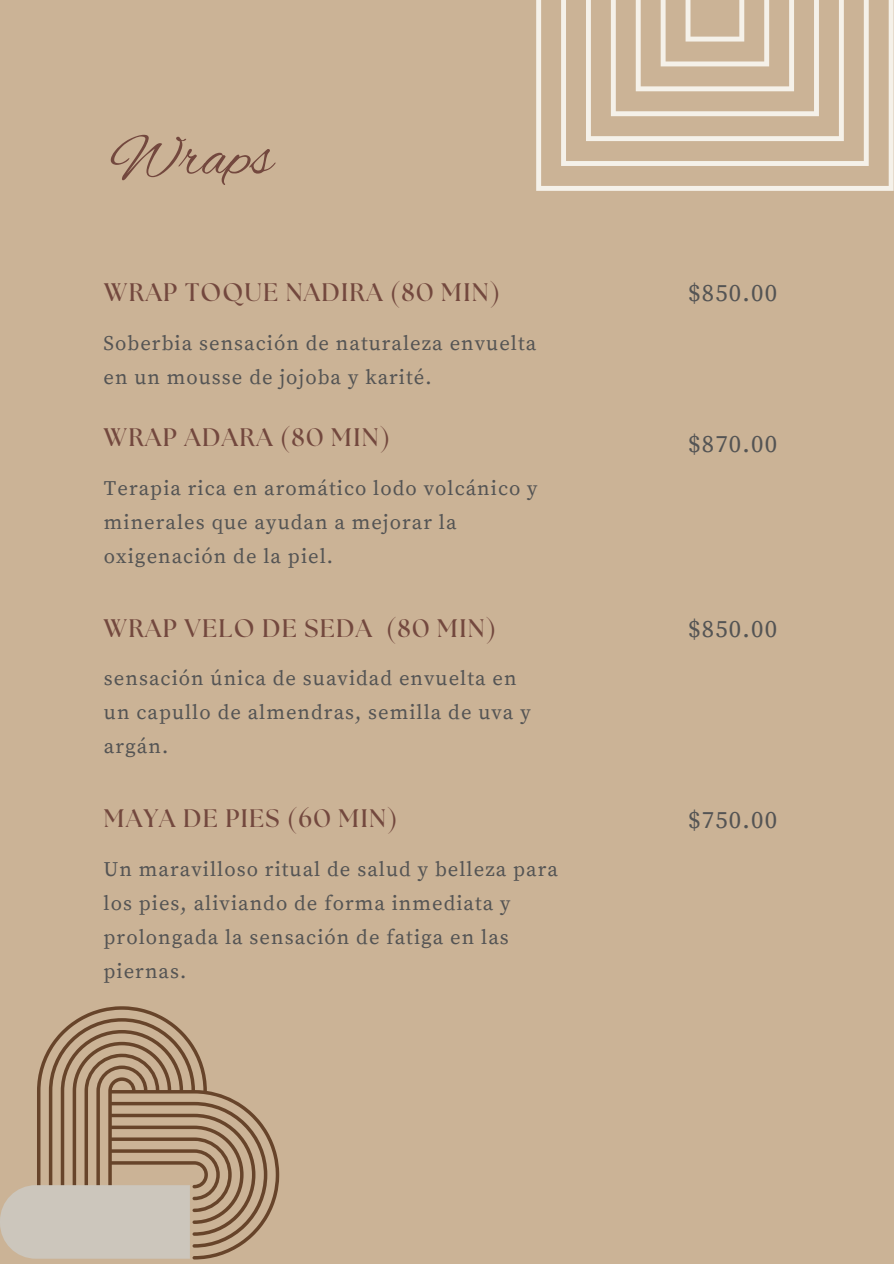
<style>
.page{position:relative;width:894px;height:1264px;background:#fff}
.page>*{position:absolute;margin:0;border:0;box-sizing:border-box;transform-origin:0 0}
.t1{font:60.75px "Alex Brush";color:#73483e}
.t2{font:700 25.35px "The Seasons";letter-spacing:.05em;color:#73483e}
.t3{font:700 25.2px "The Seasons";letter-spacing:.05em;color:#73483e}
.t4{font:24.75px "Source Serif Pro";letter-spacing:.05em;color:#545454}
.t5{font:20.55px/34px "Source Serif Pro";letter-spacing:.05em;color:#545454}
</style>
<div class="page">
<div style="left:0;top:0;width:893px;height:1263px;background:#cbb396"></div>
<svg style="left:536px;top:0;width:357px;height:191px"></svg>
<svg style="left:561px;top:0;width:307px;height:166px"></svg>
<svg style="left:585px;top:0;width:258px;height:141px"></svg>
<svg style="left:37px;top:1006px;width:242px;height:253px"></svg>
<div style="left:0;top:1185px;width:190px;height:73px;background:#ccc6bc"></div>
<h1 class="t1" style="left:110px;top:123px;width:164px">Wraps</h1>
<p class="t2" style="left:104px;top:281px;width:397px">WRAP TOQUE NADIRA (80 MIN)</p>
<h3 class="t5" style="left:103px;top:326px;width:434px">Soberbia sensación de naturaleza envuelta en un mousse de jojoba y karité.</h3>
<h2 class="t2" style="left:103px;top:426px;width:288px">WRAP ADARA (80 MIN)</h2>
<h2 class="t5" style="left:104px;top:472px;width:435px">Terapia rica en aromático lodo volcánico y minerales que ayudan a mejorar la oxigenación de la piel.</h2>
<p class="t2" style="left:103px;top:616px;width:394px">WRAP VELO DE SEDA (80 MIN)</p>
<p class="t5" style="left:104px;top:662px;width:428px">sensación única de suavidad envuelta en un capullo de almendras, semilla de uva y argán.</p>
<h3 class="t3" style="left:104px;top:807px;width:294px">MAYA DE PIES (60 MIN)</h3>
<h2 class="t5" style="left:103px;top:853px;width:456px">Un maravilloso ritual de salud y belleza para los pies, aliviando de forma inmediata y prolongada la sensación de fatiga en las piernas.</h2>
<h3 class="t4" style="left:688px;top:278px;width:90px">$850.00</h3>
<h2 class="t4" style="left:688px;top:429px;width:90px">$870.00</h2>
<p class="t4" style="left:688px;top:614px;width:90px">$850.00</p>
<p class="t4" style="left:688px;top:805px;width:90px">$750.00</p>
</div>
